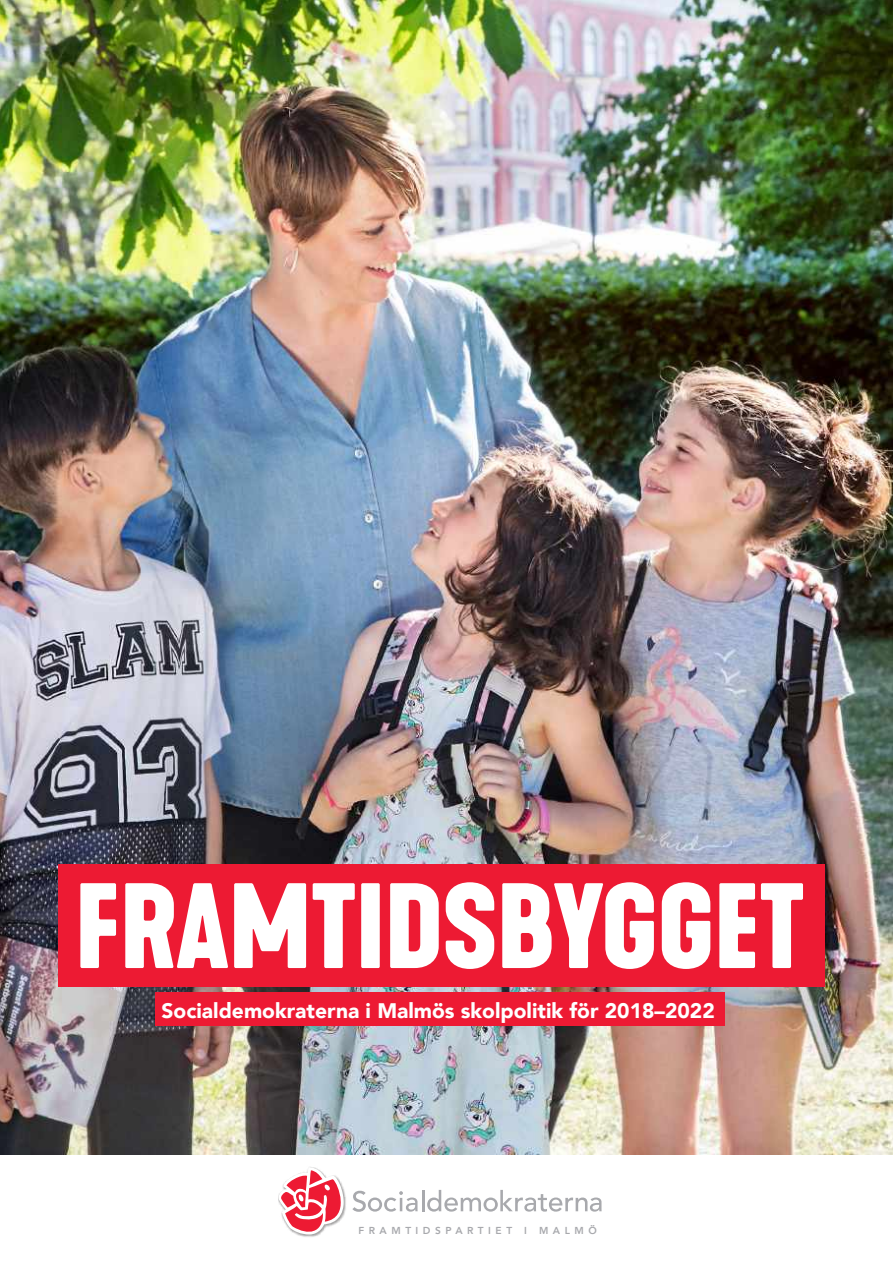
<style>
.page{position:relative;width:893px;height:1263px;background:#fff}
.page>*{position:absolute;margin:0;border:0;box-sizing:border-box;transform-origin:0 0}
.t1{font:700 113.1px "Kapra Neue Custom";color:#fff}
.t2{font:900 21px "Avenir";color:#fff}
.t3{font:800 10.05px "Avenir";letter-spacing:.45em;color:#a8a9ad}
</style>
<div class="page">
<img style="left:0;top:0;width:893px;height:1154px">
<hr style="left:422px;top:1190px;width:2px;height:21px;background:#a8a9ad">
<svg style="left:427px;top:1190px;width:175px;height:21px"></svg>
<img style="left:278px;top:1195px;width:41px;height:42px">
<svg style="left:279px;top:1167px;width:139px;height:68px"></svg>
<div style="left:58px;top:864px;width:767px;height:123px;background:#ed1a33"></div>
<div style="left:155px;top:992px;width:570px;height:34px;background:#ed1a33"></div>
<h1 class="t1" style="left:75px;top:853px;width:730px">FRAMTIDSBYGGET</h1>
<p class="t2" style="left:162px;top:993px;width:555px">Socialdemokraterna i Malmös skolpolitik för 2018–2022</p>
<p class="t3" style="left:358px;top:1223px;width:240px">FRAMTIDSPARTIET I MALMÖ</p>
</div>
